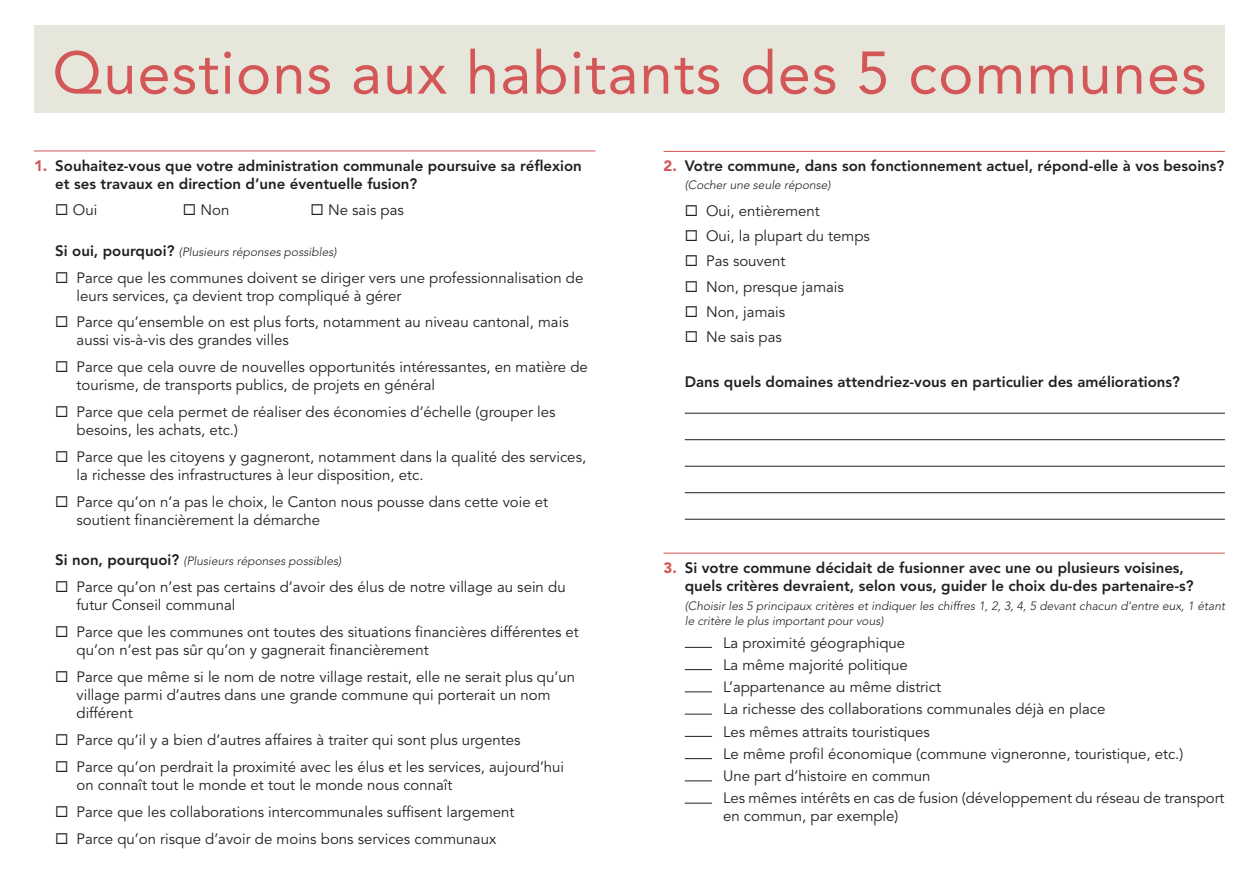
<style>
.page{position:relative;width:1259px;height:893px;background:#fff}
.page>*{position:absolute;margin:0;border:0;box-sizing:border-box;transform-origin:0 0}
.t1{font:59.55px "Avenir";letter-spacing:.02em;color:#d35758}
.t2{font:15px/18px "Avenir";color:#231f20}
.t3{font:800 15px/18px "Avenir";color:#231f20}
.t4{font:italic 300 12px/15px "Avenir";color:#231f20}
.s1{font-weight:900;color:#d35758}
.s2{font-weight:800;font-style:normal;font-size:15px}
</style>
<div class="page">
<div style="left:34px;top:26px;width:1191px;height:87px;background:#e7e6da"></div>
<hr style="left:663px;top:151px;width:562px;height:1px;background:#d35758">
<hr style="left:685px;top:413px;width:540px;height:1px;background:#231f20">
<hr style="left:685px;top:439px;width:540px;height:1px;background:#231f20">
<hr style="left:685px;top:466px;width:540px;height:1px;background:#231f20">
<hr style="left:685px;top:492px;width:540px;height:1px;background:#231f20">
<hr style="left:685px;top:519px;width:540px;height:1px;background:#231f20">
<hr style="left:663px;top:553px;width:562px;height:1px;background:#d35758">
<svg style="left:685px;top:647px;width:27px;height:1px"></svg>
<svg style="left:685px;top:669px;width:27px;height:1px"></svg>
<svg style="left:685px;top:692px;width:27px;height:1px"></svg>
<svg style="left:685px;top:714px;width:27px;height:1px"></svg>
<svg style="left:685px;top:736px;width:27px;height:1px"></svg>
<svg style="left:685px;top:758px;width:27px;height:1px"></svg>
<svg style="left:685px;top:781px;width:27px;height:1px"></svg>
<svg style="left:685px;top:803px;width:27px;height:1px"></svg>
<hr style="left:34px;top:151px;width:561px;height:1px;background:#d35758">
<h1 class="t1" style="left:52px;top:38px;width:1155px">Questions aux habitants des 5 communes</h1>
<p class="t3" style="left:55px;top:157px;width:528px;text-indent:-21px"><span class="s1">1.</span> Souhaitez-vous que votre administration communale poursuive sa réflexion et ses travaux en direction d’une éventuelle fusion?</p>
<p class="t2" style="left:55px;top:202px;width:43px">◻ Oui</p>
<p class="t2" style="left:183px;top:202px;width:48px">◻ Non</p>
<p class="t2" style="left:310px;top:202px;width:95px">◻ Ne sais pas</p>
<p class="t4" style="left:55px;top:244px;width:283px"><span class="s2">Si oui, pourquoi?</span> (Plusieurs réponses possibles)</p>
<p class="t2" style="left:77px;top:269px;width:508px;text-indent:-21px">◻ Parce que les communes doivent se diriger vers une professionnalisation de leurs services, ça devient trop compliqué à gérer</p>
<p class="t2" style="left:77px;top:314px;width:494px;text-indent:-21px">◻ Parce qu’ensemble on est plus forts, notamment au niveau cantonal, mais aussi vis-à-vis des grandes villes</p>
<p class="t2" style="left:77px;top:359px;width:513px;text-indent:-21px">◻ Parce que cela ouvre de nouvelles opportunités intéressantes, en matière de tourisme, de transports publics, de projets en général</p>
<p class="t2" style="left:77px;top:404px;width:480px;text-indent:-21px">◻ Parce que cela permet de réaliser des économies d’échelle (grouper les besoins, les achats, etc.)</p>
<p class="t2" style="left:77px;top:448px;width:511px;text-indent:-21px">◻ Parce que les citoyens y gagneront, notamment dans la qualité des services, la richesse des infrastructures à leur disposition, etc.</p>
<p class="t2" style="left:77px;top:493px;width:473px;text-indent:-21px">◻ Parce qu’on n’a pas le choix, le Canton nous pousse dans cette voie et soutient financièrement la démarche</p>
<p class="t4" style="left:55px;top:554px;width:287px"><span class="s2">Si non, pourquoi?</span> (Plusieurs réponses possibles)</p>
<p class="t2" style="left:77px;top:579px;width:490px;text-indent:-21px">◻ Parce qu’on n’est pas certains d’avoir des élus de notre village au sein du futur Conseil communal</p>
<p class="t2" style="left:77px;top:624px;width:504px;text-indent:-21px">◻ Parce que les communes ont toutes des situations financières différentes et qu’on n’est pas sûr qu’on y gagnerait financièrement</p>
<p class="t2" style="left:77px;top:668px;width:500px;text-indent:-21px">◻ Parce que même si le nom de notre village restait, elle ne serait plus qu’un village parmi d’autres dans une grande commune qui porterait un nom différent</p>
<p class="t2" style="left:55px;top:731px;width:467px">◻ Parce qu’il y a bien d’autres affaires à traiter qui sont plus urgentes</p>
<p class="t2" style="left:77px;top:758px;width:489px;text-indent:-21px">◻ Parce qu’on perdrait la proximité avec les élus et les services, aujourd’hui on connaît tout le monde et tout le monde nous connaît</p>
<p class="t2" style="left:55px;top:803px;width:461px">◻ Parce que les collaborations intercommunales suffisent largement</p>
<p class="t2" style="left:55px;top:830px;width:442px">◻ Parce qu’on risque d’avoir de moins bons services communaux</p>
<p class="t3" style="left:663px;top:157px;width:562px"><span class="s1">2.</span> Votre commune, dans son fonctionnement actuel, répond-elle à vos besoins?</p>
<p class="t4" style="left:685px;top:178px;width:147px">(Cocher une seule réponse)</p>
<p class="t2" style="left:685px;top:202px;width:137px">◻ Oui, entièrement</p>
<p class="t2" style="left:685px;top:227px;width:187px">◻ Oui, la plupart du temps</p>
<p class="t2" style="left:685px;top:253px;width:102px">◻ Pas souvent</p>
<p class="t2" style="left:685px;top:278px;width:161px">◻ Non, presque jamais</p>
<p class="t2" style="left:685px;top:303px;width:102px">◻ Non, jamais</p>
<p class="t2" style="left:685px;top:328px;width:99px">◻ Ne sais pas</p>
<p class="t3" style="left:685px;top:372px;width:496px">Dans quels domaines attendriez-vous en particulier des améliorations?</p>
<p class="t3" style="left:685px;top:559px;width:510px;text-indent:-21px"><span class="s1">3.</span> Si votre commune décidait de fusionner avec une ou plusieurs voisines, quels critères devraient, selon vous, guider le choix du-des partenaire-s?</p>
<p class="t4" style="left:685px;top:599px;width:542px">(Choisir les 5 principaux critères et indiquer les chiffres 1, 2, 3, 4, 5 devant chacun d’entre eux, 1 étant le critère le plus important pour vous)</p>
<p class="t2" style="left:723px;top:632px;width:503px;line-height:22.2px">La proximité géographique<br>La même majorité politique<br>L’appartenance au même district<br>La richesse des collaborations communales déjà en place<br>Les mêmes attraits touristiques<br>Le même profil économique (commune vigneronne, touristique, etc.)<br>Une part d’histoire en commun<br>Les mêmes intérêts en cas de fusion (développement du réseau de transport</p>
<p class="t2" style="left:723px;top:808px;width:177px">en commun, par exemple)</p>
</div>
